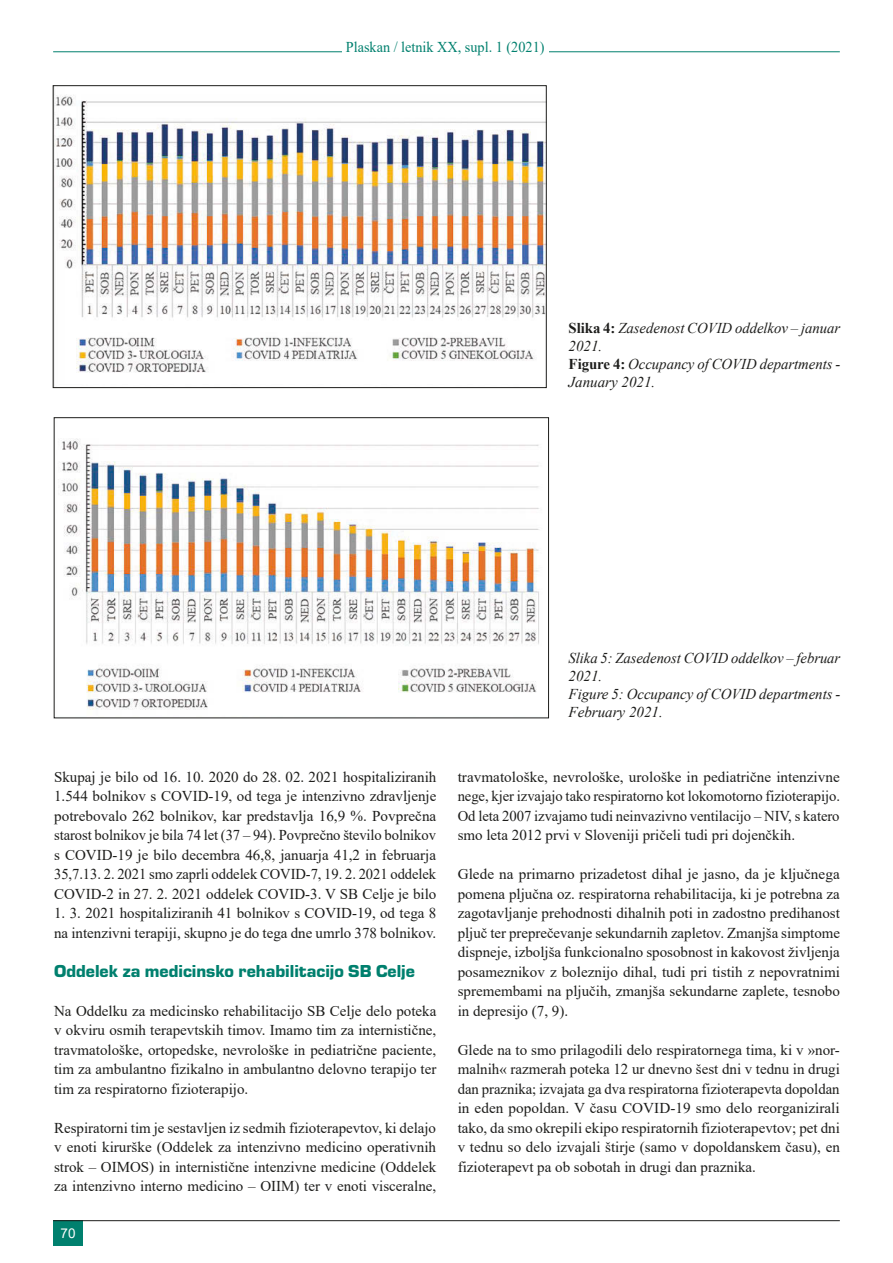
<style>
.page{position:relative;width:893px;height:1263px;background:#fff}
.page>*{position:absolute;margin:0;border:0;box-sizing:border-box;transform-origin:0 0}
.podnaslov{font:18px "Eurostile TEE Blac";color:#00806e}
.body_tekst{font:15px/19.5px "Times New Roman";color:#1d1d1b;text-align:justify}
.naslov_tabele_slike{font:italic 15px/18px "Times New Roman";color:#1d1d1b}
.t1{font:15px "Times New Roman";color:#00806e;scale:.95 1}
.t2{font:13.5px "Arial";color:#fff}
.s1{font-weight:700;font-style:normal}
</style>
<div class="page">
<img style="left:55px;top:95px;width:489px;height:278px">
<div style="left:53px;top:85px;width:493px;height:303px;border:1px solid #1d1d1b"></div>
<img style="left:62px;top:438px;width:477px;height:272px">
<div style="left:54px;top:417px;width:495px;height:301px;border:1px solid #1d1d1b"></div>
<hr style="left:53px;top:52px;width:787px;height:1px;background:#00806e">
<div style="left:342px;top:31px;width:206px;height:26px;background:#fff"></div>
<div style="left:53px;top:1220px;width:30px;height:26px;background:#00806e"></div>
<hr style="left:53px;top:1220px;width:787px;height:1px;background:#1d1d1b">
<p class="t1" style="left:346px;top:36px;width:211px">Plaskan / letnik XX, supl. 1 (2021)</p>
<p class="naslov_tabele_slike" style="left:569px;top:319px;width:273px"><span class="s1">Slika 4:</span> Zasedenost COVID oddelkov – januar<br>2021.</p>
<p class="naslov_tabele_slike" style="left:569px;top:355px;width:273px"><span class="s1">Figure 4:</span> Occupancy of COVID departments -<br>January 2021.</p>
<p class="naslov_tabele_slike" style="left:569px;top:648px;width:273px">Slika 5: Zasedenost COVID oddelkov – februar<br>2021.</p>
<p class="naslov_tabele_slike" style="left:569px;top:684px;width:273px">Figure 5: Occupancy of COVID departments -<br>February 2021.</p>
<p class="body_tekst" style="left:54px;top:766px;width:384px">Skupaj je bilo od 16. 10. 2020 do 28. 02. 2021 hospitaliziranih 1.544 bolnikov s COVID-19, od tega je intenzivno zdravljenje potrebovalo 262 bolnikov, kar predstavlja 16,9 %. Povprečna starost bolnikov je bila 74 let (37 – 94). Povprečno število bolnikov s COVID-19 je bilo decembra 46,8, januarja 41,2 in februarja 35,7.13. 2. 2021 smo zaprli oddelek COVID-7, 19. 2. 2021 oddelek COVID-2 in 27. 2. 2021 oddelek COVID-3. V SB Celje je bilo</p>
<p class="body_tekst" style="left:54px;top:903px;width:384px">1. 3. 2021 hospitaliziranih 41 bolnikov s COVID-19, od tega 8 na intenzivni terapiji, skupno je do tega dne umrlo 378 bolnikov.</p>
<p class="podnaslov" style="left:54px;top:961px;width:362px">Oddelek za medicinsko rehabilitacijo SB Celje</p>
<p class="body_tekst" style="left:54px;top:1000px;width:384px">Na Oddelku za medicinsko rehabilitacijo SB Celje delo poteka v okviru osmih terapevtskih timov. Imamo tim za internistične, travmatološke, ortopedske, nevrološke in pediatrične paciente, tim za ambulantno fizikalno in ambulantno delovno terapijo ter tim za respiratorno fizioterapijo.</p>
<p class="body_tekst" style="left:54px;top:1117px;width:384px">Respiratorni tim je sestavljen iz sedmih fizioterapevtov, ki delajo v enoti kirurške (Oddelek za intenzivno medicino operativnih strok – OIMOS) in internistične intenzivne medicine (Oddelek za intenzivno interno medicino – OIIM) ter v enoti visceralne,</p>
<p class="t2" style="left:61px;top:1224px;width:17px">70</p>
<p class="body_tekst" style="left:458px;top:766px;width:384px">travmatološke, nevrološke, urološke in pediatrične intenzivne nege, kjer izvajajo tako respiratorno kot lokomotorno fizioterapijo.<br>Od leta 2007 izvajamo tudi neinvazivno ventilacijo – NIV, s katero smo leta 2012 prvi v Sloveniji pričeli tudi pri dojenčkih.</p>
<p class="body_tekst" style="left:458px;top:864px;width:384px">Glede na primarno prizadetost dihal je jasno, da je ključnega pomena pljučna oz. respiratorna rehabilitacija, ki je potrebna za zagotavljanje prehodnosti dihalnih poti in zadostno predihanost pljuč ter preprečevanje sekundarnih zapletov. Zmanjša simptome dispneje, izboljša funkcionalno sposobnost in kakovost življenja posameznikov z boleznijo dihal, tudi pri tistih z nepovratnimi spremembami na pljučih, zmanjša sekundarne zaplete, tesnobo in depresijo (7, 9).</p>
<p class="body_tekst" style="left:458px;top:1039px;width:384px">Glede na to smo prilagodili delo respiratornega tima, ki v »nor&shy;malnih« razmerah poteka 12 ur dnevno šest dni v tednu in drugi dan praznika; izvajata ga dva respiratorna fizioterapevta dopoldan in eden popoldan. V času COVID-19 smo delo reorganizirali tako, da smo okrepili ekipo respiratornih fizioterapevtov; pet dni v tednu so delo izvajali štirje (samo v dopoldanskem času), en fizioterapevt pa ob sobotah in drugi dan praznika.</p>
</div>
